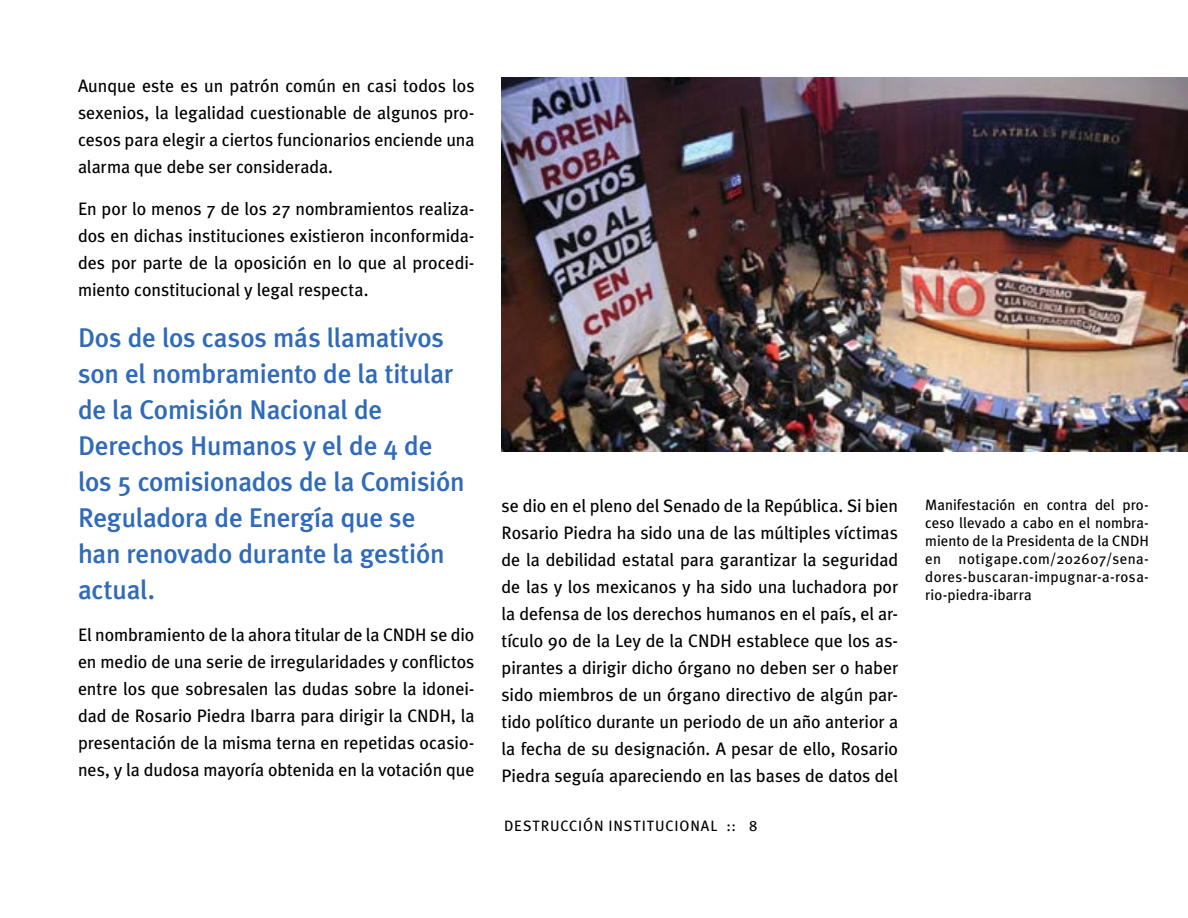
<style>
.page{position:relative;width:1188px;height:918px;background:#fff}
.page>*{position:absolute;margin:0;border:0;box-sizing:border-box;transform-origin:0 0}
.t1{font:500 27px/36px "Meta Plus";letter-spacing:-.01em;color:#2f6bba}
.t2{font:18px/27px "Meta Plus";letter-spacing:-.005em;color:#000;text-align:justify}
.t3{font:15px/18px "Meta Plus";letter-spacing:.03em;color:#000;text-align:justify}
.t4{font:15px "Meta Plus";letter-spacing:.055em;color:#000}
</style>
<div class="page">
<img style="left:502px;top:77px;width:686px;height:374px">
<p class="t2" style="left:78px;top:72px;width:398px">Aunque este es un patrón común en casi todos los sexenios, la legalidad cuestionable de algunos pro&shy;cesos para elegir a ciertos funcionarios enciende una alarma que debe ser considerada.</p>
<p class="t2" style="left:78px;top:195px;width:398px">En por lo menos 7 de los 27 nombramientos realiza&shy;dos en dichas instituciones existieron inconformida&shy;des por parte de la oposición en lo que al procedi&shy;miento constitucional y legal respecta.</p>
<h1 class="t1" style="left:78px;top:320px;width:388px">Dos de los casos más llamativos son el nombramiento de la titular de la Comisión Nacional de<br>Derechos Humanos y el de 4 de los 5 comisionados de la Comisión<br>Reguladora de Energía que se han renovado durante la gestión actual.</h1>
<p class="t2" style="left:78px;top:621px;width:398px">El nombramiento de la ahora titular de la CNDH se dio en medio de una serie de irregularidades y conflictos entre los que sobresalen las dudas sobre la idonei&shy;dad de Rosario Piedra Ibarra para dirigir la CNDH, la presentación de la misma terna en repetidas ocasio&shy;nes, y la dudosa mayoría obtenida en la votación que</p>
<p class="t2" style="left:502px;top:492px;width:398px">se dio en el pleno del Senado de la República. Si bien Rosario Piedra ha sido una de las múltiples víctimas de la debilidad estatal para garantizar la seguridad de las y los mexicanos y ha sido una luchadora por la defensa de los derechos humanos en el país, el ar&shy;tículo 9o de la Ley de la CNDH establece que los as&shy;pirantes a dirigir dicho órgano no deben ser o haber sido miembros de un órgano directivo de algún par&shy;tido político durante un periodo de un año anterior a la fecha de su designación. A pesar de ello, Rosario Piedra seguía apareciendo en las bases de datos del</p>
<p class="t3" style="left:925px;top:496px;width:225px">Manifestación en contra del pro&shy;ceso llevado a cabo en el nombra&shy;miento de la Presidenta de la CNDH en notigape.com/202607/sena&shy;dores-buscaran-impugnar-a-rosa&shy;rio-piedra-ibarra</p>
<p class="t4" style="left:504px;top:817px;width:255px">DESTRUCCIÓN INSTITUCIONAL :: 8</p>
</div>
